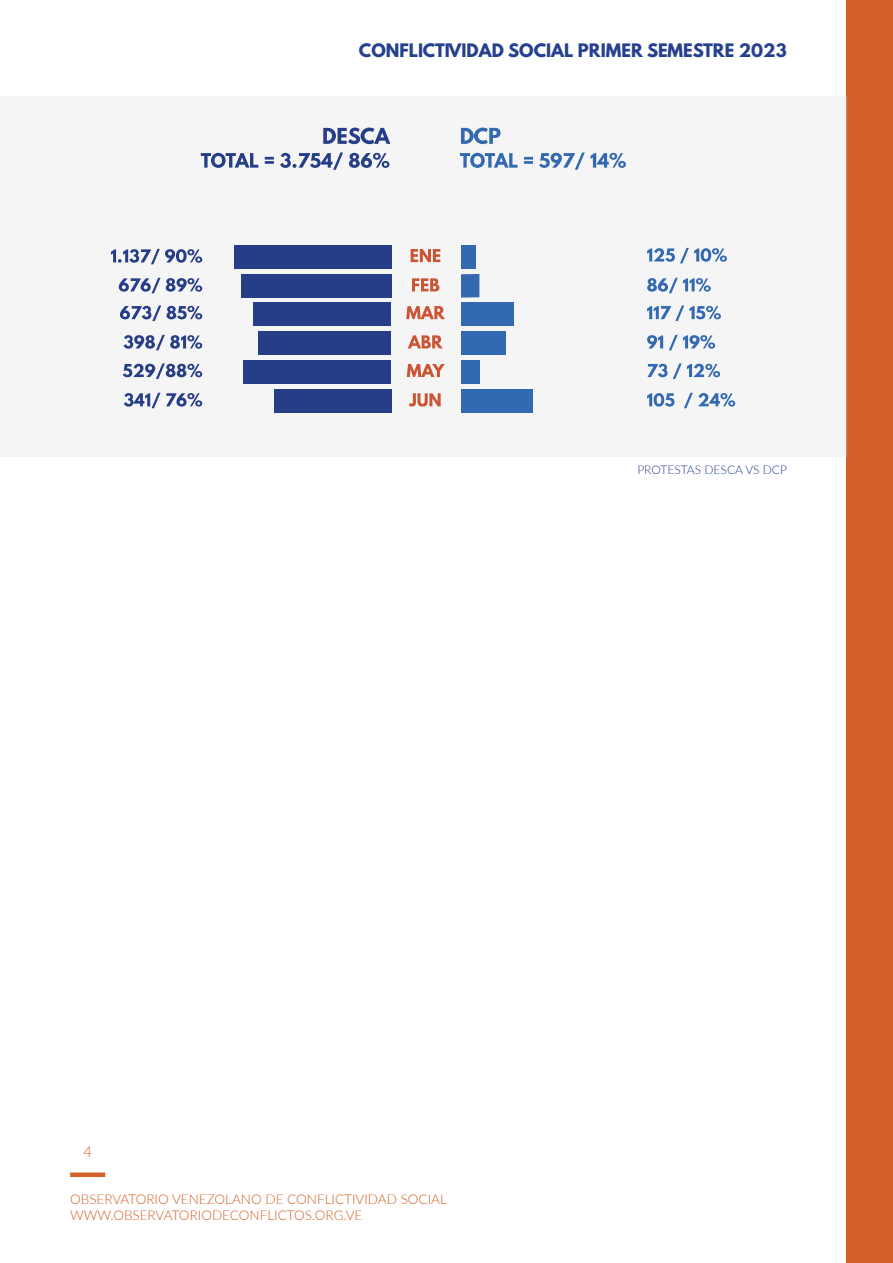
<style>
.page{position:relative;width:893px;height:1263px;background:#fff}
.page>*{position:absolute;margin:0;border:0;box-sizing:border-box;transform-origin:0 0}
.t1{font:700 16.5px "League Spartan";color:#25408e}
.t2{font:300 15px "Lato";color:#d36027}
.t3{font:300 13.5px/16.2px "Lato";color:#d36027}
.t4{font:300 12px "Lato";color:#25408e}
</style>
<div class="page">
<div style="left:846px;top:0;width:47px;height:1263px;background:#d36027"></div>
<div style="left:70px;top:1172px;width:35px;height:5px;background:#d36027"></div>
<div style="left:0;top:96px;width:846px;height:360px;background:#f5f5f5"></div>
<svg style="left:411px;top:249px;width:29px;height:13px"></svg>
<svg style="left:412px;top:278px;width:27px;height:13px"></svg>
<svg style="left:111px;top:249px;width:91px;height:15px"></svg>
<svg style="left:119px;top:278px;width:83px;height:15px"></svg>
<svg style="left:647px;top:248px;width:80px;height:15px"></svg>
<svg style="left:647px;top:278px;width:64px;height:15px"></svg>
<div style="left:234px;top:245px;width:157px;height:23px;background:#263d87"></div>
<div style="left:461px;top:245px;width:15px;height:23px;background:#3369b0"></div>
<div style="left:241px;top:274px;width:150px;height:24px;background:#263d87"></div>
<div style="left:461px;top:274px;width:18px;height:24px;background:#3369b0"></div>
<svg style="left:406px;top:306px;width:39px;height:13px"></svg>
<svg style="left:408px;top:335px;width:35px;height:13px"></svg>
<svg style="left:120px;top:305px;width:41px;height:16px"></svg>
<svg style="left:167px;top:306px;width:35px;height:13px"></svg>
<svg style="left:123px;top:335px;width:79px;height:15px"></svg>
<svg style="left:647px;top:305px;width:74px;height:16px"></svg>
<svg style="left:647px;top:335px;width:16px;height:13px"></svg>
<svg style="left:669px;top:335px;width:46px;height:15px"></svg>
<div style="left:254px;top:302px;width:137px;height:23px;background:#263d87"></div>
<div style="left:461px;top:302px;width:52px;height:23px;background:#3369b0"></div>
<div style="left:258px;top:331px;width:133px;height:24px;background:#263d87"></div>
<div style="left:461px;top:331px;width:44px;height:24px;background:#3369b0"></div>
<svg style="left:407px;top:364px;width:38px;height:13px"></svg>
<svg style="left:409px;top:393px;width:32px;height:14px"></svg>
<svg style="left:123px;top:363px;width:79px;height:16px"></svg>
<svg style="left:124px;top:393px;width:36px;height:15px"></svg>
<svg style="left:166px;top:393px;width:36px;height:14px"></svg>
<svg style="left:647px;top:363px;width:73px;height:16px"></svg>
<svg style="left:647px;top:393px;width:27px;height:14px"></svg>
<svg style="left:684px;top:393px;width:51px;height:15px"></svg>
<div style="left:244px;top:360px;width:147px;height:23px;background:#263d87"></div>
<div style="left:461px;top:360px;width:19px;height:23px;background:#3369b0"></div>
<div style="left:274px;top:389px;width:117px;height:23px;background:#263d87"></div>
<div style="left:461px;top:389px;width:71px;height:23px;background:#3369b0"></div>
<svg style="left:323px;top:128px;width:67px;height:16px"></svg>
<svg style="left:201px;top:153px;width:57px;height:15px"></svg>
<svg style="left:265px;top:157px;width:9px;height:7px"></svg>
<svg style="left:280px;top:152px;width:63px;height:18px"></svg>
<svg style="left:349px;top:153px;width:40px;height:15px"></svg>
<svg style="left:461px;top:128px;width:40px;height:16px"></svg>
<svg style="left:460px;top:153px;width:57px;height:15px"></svg>
<svg style="left:524px;top:157px;width:9px;height:7px"></svg>
<svg style="left:539px;top:152px;width:87px;height:18px"></svg>
<p class="t1" style="left:359px;top:42px;width:429px">CONFLICTIVIDAD SOCIAL PRIMER SEMESTRE 2023</p>
<p class="t4" style="left:637px;top:461px;width:151px">PROTESTAS DESCA VS DCP</p>
<p class="t2" style="left:83px;top:1146px;width:10px">4</p>
<p class="t3" style="left:70px;top:1191px;width:378px">OBSERVATORIO VENEZOLANO DE CONFLICTIVIDAD SOCIAL<br>WWW.OBSERVATORIODECONFLICTOS.ORG.VE</p>
</div>
